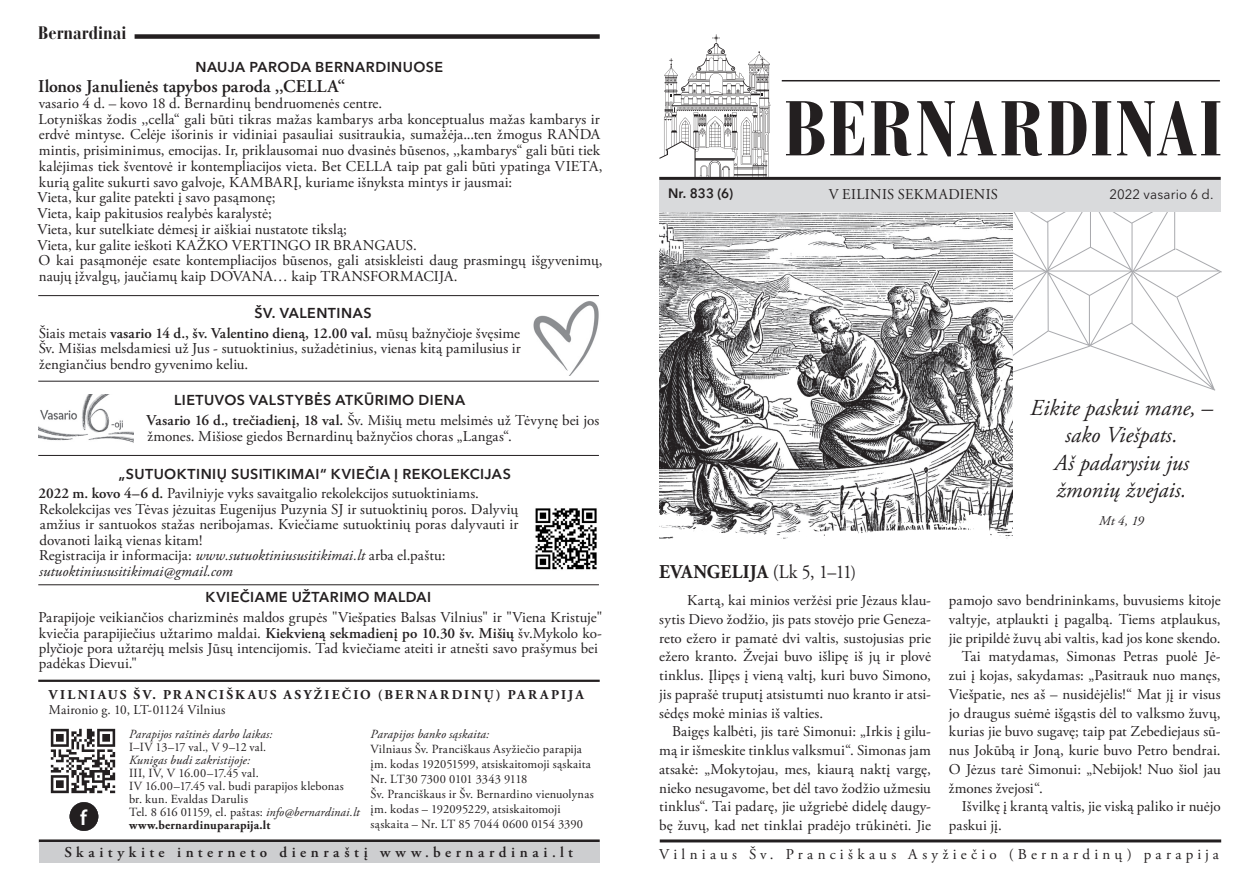
<style>
.page{position:relative;width:1259px;height:893px;background:#fff}
.page>*{position:absolute;margin:0;border:0;box-sizing:border-box;transform-origin:0 0}
.t1{font:700 condensed 76.95px "Bauer Bodoni CE";letter-spacing:.025em;color:#231f20}
.t2{font:italic 22.8px/27.6px "Adobe Garamond Pro";color:#231f20;text-align:center}
.t3{font:600 21.6px "Myriad Pro";color:#fff}
.t4{font:700 19.5px "Adobe Garamond Pro";letter-spacing:.01em;color:#231f20;scale:.94 1}
.t5{font:600 18px "Adobe Garamond Pro";letter-spacing:-.005em;color:#231f20}
.t6{font:700 condensed 18px "Bauer Bodoni CE";color:#231f20}
.t7{font:15px/18.8px "Adobe Garamond Pro";letter-spacing:.005em;color:#231f20;text-align:justify}
.t8{font:15px "Adobe Garamond Pro";letter-spacing:.285em;color:#231f20}
.t9{font:600 15px "Adobe Garamond Pro";letter-spacing:.305em;color:#231f20}
.t10{font:italic 15px "Adobe Garamond Pro";color:#231f20}
.t11{font:15px "Adobe Garamond Pro";letter-spacing:.025em;color:#231f20}
.t12{font:600 14.25px "Avenir Next LT Pro";letter-spacing:.035em;color:#231f20}
.t13{font:700 13.5px "Adobe Garamond Pro";letter-spacing:.165em;color:#231f20}
.t14{font:13.5px "Adobe Garamond Pro";color:#231f20}
.t15{font:13.5px "Avenir Next LT Pro";letter-spacing:.01em;color:#231f20}
.t16{font:600 13.5px "Avenir Next LT Pro";color:#231f20}
.t17{font:italic 13.35px "Adobe Garamond Pro";color:#231f20}
.t18{font:12.45px/13px "Adobe Garamond Pro";letter-spacing:.015em;color:#231f20}
.t19{font:italic 12.45px "Adobe Garamond Pro";letter-spacing:.01em;color:#231f20}
.s1{font-weight:600}
.s2{font-style:italic}
.s3{font-weight:700}
.s4{font-weight:400}
.s5{font-weight:400;font-size:18px}
</style>
<div class="page">
<svg style="left:1012px;top:192px;width:210px;height:199px"></svg>
<hr style="left:782px;top:80px;width:438px;height:1px;background:#231f20">
<hr style="left:39px;top:839px;width:561px;height:3px;background:#231f20">
<div style="left:135px;top:34px;width:465px;height:5px;background:#231f20"></div>
<hr style="left:660px;top:839px;width:561px;height:3px;background:#231f20">
<div style="left:39px;top:842px;width:561px;height:21px;background:#cdced0"></div>
<hr style="left:38px;top:680px;width:562px;height:2px;background:#231f20">
<svg style="left:659px;top:34px;width:111px;height:143px"></svg>
<hr style="left:659px;top:177px;width:561px;height:3px;background:#231f20">
<img style="left:50px;top:728px;width:66px;height:66px">
<div style="left:70px;top:802px;width:28px;height:29px;background:#231f20;border-radius:50%"></div>
<img style="left:659px;top:211px;width:353px;height:295px">
<div style="left:659px;top:180px;width:561px;height:31px;background:#d9dadc"></div>
<img style="left:659px;top:506px;width:354px;height:33px">
<hr style="left:38px;top:455px;width:561px;height:1px;background:#231f20">
<hr style="left:38px;top:584px;width:561px;height:1px;background:#231f20">
<hr style="left:38px;top:381px;width:561px;height:1px;background:#231f20">
<hr style="left:38px;top:295px;width:561px;height:1px;background:#231f20">
<img style="left:39px;top:394px;width:95px;height:49px">
<img style="left:533px;top:301px;width:66px;height:75px">
<img style="left:535px;top:508px;width:62px;height:62px">
<p class="t6" style="left:38px;top:22px;width:90px">Bernardinai</p>
<p class="t12" style="left:195px;top:58px;width:249px">NAUJA PARODA BERNARDINUOSE</p>
<p class="t5" style="left:38px;top:76px;width:309px">Ilonos Janulienės tapybos paroda ,,CELLA“</p>
<p class="t7" style="left:39px;top:94px;width:345px">vasario 4 d. – kovo 18 d. Bernardinų bendruomenės centre.</p>
<p class="t7" style="left:39px;top:111px;width:565px;line-height:15.8px;text-align:left">Lotyniškas žodis ,,cella“ gali būti tikras mažas kambarys arba konceptualus mažas kambarys ir erdvė mintyse. Celėje išorinis ir vidiniai pasauliai susitraukia, sumažėja...ten žmogus RANDA mintis, prisiminimus, emocijas. Ir, priklausomai nuo dvasinės būsenos, ,,kambarys“ gali būti tiek kalėjimas tiek šventovė ir kontempliacijos vieta. Bet CELLA taip pat gali būti ypatinga VIETA, kurią galite sukurti savo galvoje, KAMBARĮ, kuriame išnyksta mintys ir jausmai:</p>
<p class="t7" style="left:38px;top:189px;width:239px">Vieta, kur galite patekti į savo pasąmonę;</p>
<p class="t7" style="left:38px;top:204px;width:236px">Vieta, kaip pakitusios realybės karalystė;</p>
<p class="t7" style="left:38px;top:220px;width:311px">Vieta, kur sutelkiate dėmesį ir aiškiai nustatote tikslą;</p>
<p class="t7" style="left:38px;top:236px;width:381px">Vieta, kur galite ieškoti KAŽKO VERTINGO IR BRANGAUS.</p>
<p class="t7" style="left:39px;top:253px;width:565px;line-height:15.8px">O kai pasąmonėje esate kontempliacijos būsenos, gali atsiskleisti daug prasmingų išgyvenimų, naujų įžvalgų, jaučiamų kaip DOVANA… kaip TRANSFORMACIJA.</p>
<p class="t12" style="left:254px;top:304px;width:119px">ŠV. VALENTINAS</p>
<p class="t7" style="left:39px;top:326px;width:484px;line-height:15.5px">Šiais metais <span class="s1">vasario 14 d., šv. Valentino dieną, 12.00 val.</span> mūsų bažnyčioje švęsime Šv. Mišias melsdamiesi už Jus - sutuoktinius, sužadėtinius, vienas kitą pamilusius ir žengiančius bendro gyvenimo keliu.</p>
<p class="t12" style="left:174px;top:391px;width:293px">LIETUVOS VALSTYBĖS ATKŪRIMO DIENA</p>
<p class="t7" style="left:147px;top:413px;width:454px;line-height:15.8px"><span class="s1">Vasario 16 d., trečiadienį, 18 val.</span> Šv. Mišių metu melsimės už Tėvynę bei jos žmones. Mišiose giedos Bernardinų bažnyčios choras „Langas“.</p>
<p class="t12" style="left:118px;top:465px;width:394px">„SUTUOKTINIŲ SUSITIKIMAI“ KVIEČIA Į REKOLEKCIJAS</p>
<p class="t7" style="left:39px;top:485px;width:442px"><span class="s1">2022 m. kovo 4–6 d.</span> Pavilniyje vyks savaitgalio rekolekcijos sutuoktiniams.</p>
<p class="t7" style="left:39px;top:502px;width:481px;line-height:15.5px">Rekolekcijas ves Tėvas jėzuitas Eugenijus Puzynia SJ ir sutuoktinių poros. Dalyvių amžius ir santuokos stažas neribojamas. Kviečiame sutuoktinių poras dalyvauti ir dovanoti laiką vienas kitam!</p>
<p class="t7" style="left:39px;top:546px;width:408px">Registracija ir informacija: <span class="s2">www.sutuoktiniususitikimai.lt</span> arba el.paštu:</p>
<p class="t10" style="left:39px;top:562px;width:195px">sutuoktiniususitikimai@gmail.com</p>
<p class="t12" style="left:205px;top:589px;width:227px">KVIEČIAME UŽTARIMO MALDAI</p>
<p class="t7" style="left:38px;top:610px;width:565px;line-height:15.5px;text-align:left">Parapijoje veikiančios charizminės maldos grupės "Viešpaties Balsas Vilnius" ir "Viena Kristuje" kviečia parapijiečius užtarimo maldai. <span class="s1">Kiekvieną sekmadienį po 10.30 šv. Mišių</span> šv.Mykolo ko&shy;plyčioje pora užtarėjų melsis Jūsų intencijomis. Tad kviečiame ateiti ir atnešti savo prašymus bei padėkas Dievui."</p>
<p class="t13" style="left:49px;top:687px;width:536px">VILNIAUS ŠV. PRANCIŠKAUS ASYŽIEČIO (BERNARDINŲ) PARAPIJA</p>
<p class="t14" style="left:49px;top:701px;width:178px">Maironio g. 10, LT-01124 Vilnius</p>
<p class="t19" style="left:370px;top:726px;width:120px">Parapijos banko sąskaita:</p>
<p class="t18" style="left:370px;top:742px;width:225px;line-height:15px">Vilniaus Šv. Pranciškaus Asyžiečio parapija įm. kodas 192051599, atsiskaitomoji sąskaita Nr. LT30 7300 0101 3343 9118<br>Šv. Pranciškaus ir Šv. Bernardino vienuolynas įm. kodas – 192095229, atsiskaitomoji</p>
<p class="t19" style="left:129px;top:726px;width:145px">Parapijos raštinės darbo laikas:</p>
<p class="t18" style="left:129px;top:741px;width:139px">I–IV 13–17 val., V 9–12 val.</p>
<p class="t19" style="left:129px;top:752px;width:123px">Kunigas budi zakristijoje:</p>
<p class="t18" style="left:129px;top:767px;width:232px">III, IV, V 16.00–17.45 val.<br>IV 16.00–17.45 val. budi parapijos klebonas br. kun. Evaldas Darulis<br>Tel. 8 616 01159, el. paštas: <span class="s2">info@bernardinai.lt </span><span class="s3">www.bernardinuparapija.lt</span></p>
<h3 class="t3" style="left:80px;top:804px;width:8px">f</h3>
<p class="t18" style="left:370px;top:818px;width:214px">sąskaita – Nr. LT 85 7044 0600 0154 3390</p>
<h1 class="t1" style="left:783px;top:82px;width:440px">BERNARDINAI</h1>
<p class="t16" style="left:668px;top:185px;width:67px">Nr. 833 (6)</p>
<p class="t11" style="left:828px;top:185px;width:171px">V EILINIS SEKMADIENIS</p>
<p class="t15" style="left:1109px;top:186px;width:105px">2022 vasario 6 d.</p>
<p class="t4" style="left:659px;top:560px;width:211px">EVANGELIJA <span class="s4">(Lk 5, 1–11</span><span class="s5">)</span></p>
<p class="t7" style="left:659px;top:591px;width:273px;text-indent:28px">Kartą, kai minios veržėsi prie Jėzaus klau&shy;sytis Dievo žodžio, jis pats stovėjo prie Geneza&shy;reto ežero ir pamatė dvi valtis, sustojusias prie ežero kranto. Žvejai buvo išlipę iš jų ir plovė tinklus. Įlipęs į vieną valtį, kuri buvo Simono, jis paprašė truputį atsistumti nuo kranto ir atsi&shy;sėdęs mokė minias iš valties.</p>
<p class="t7" style="left:659px;top:723px;width:273px;text-indent:13px">Baigęs kalbėti, jis tarė Simonui: „Irkis į gilu&shy;mą ir išmeskite tinklus valksmui“. Simonas jam atsakė: „Mokytojau, mes, kiaurą naktį vargę, nieko nesugavome, bet dėl tavo žodžio užmesiu tinklus“. Tai padarę, jie užgriebė didelę daugy&shy;bę žuvų, kad net tinklai pradėjo trūkinėti. Jie</p>
<p class="t2" style="left:1030px;top:394px;width:184px">Eikite paskui mane, – sako Viešpats.</p>
<p class="t2" style="left:1054px;top:449px;width:136px;text-align:left">Aš padarysiu jus žmonių žvejais.</p>
<p class="t17" style="left:1099px;top:513px;width:46px">Mt 4, 19</p>
<p class="t7" style="left:949px;top:591px;width:273px">pamojo savo bendrininkams, buvusiems kitoje valtyje, atplaukti į pagalbą. Tiems atplaukus, jie pripildė žuvų abi valtis, kad jos kone skendo.</p>
<p class="t7" style="left:949px;top:648px;width:273px;text-indent:13px">Tai matydamas, Simonas Petras puolė Jė&shy;zui į kojas, sakydamas: „Pasitrauk nuo manęs, Viešpatie, nes aš – nusidėjėlis!“ Mat jį ir visus jo draugus suėmė išgąstis dėl to valksmo žuvų, kurias jie buvo sugavę; taip pat Zebediejaus sū&shy;nus Jokūbą ir Joną, kurie buvo Petro bendrai.<br>O Jėzus tarė Simonui: „Nebijok! Nuo šiol jau žmones žvejosi“.</p>
<p class="t7" style="left:949px;top:798px;width:273px;text-indent:13px">Išvilkę į krantą valtis, jie viską paliko ir nuėjo paskui jį.</p>
<p class="t9" style="left:64px;top:844px;width:510px">Skaitykite interneto dienraštį www.bernardinai.lt</p>
<p class="t8" style="left:659px;top:845px;width:561px">Vilniaus Šv. Pranciškaus Asyžiečio (Bernardinų) parapija</p>
</div>
